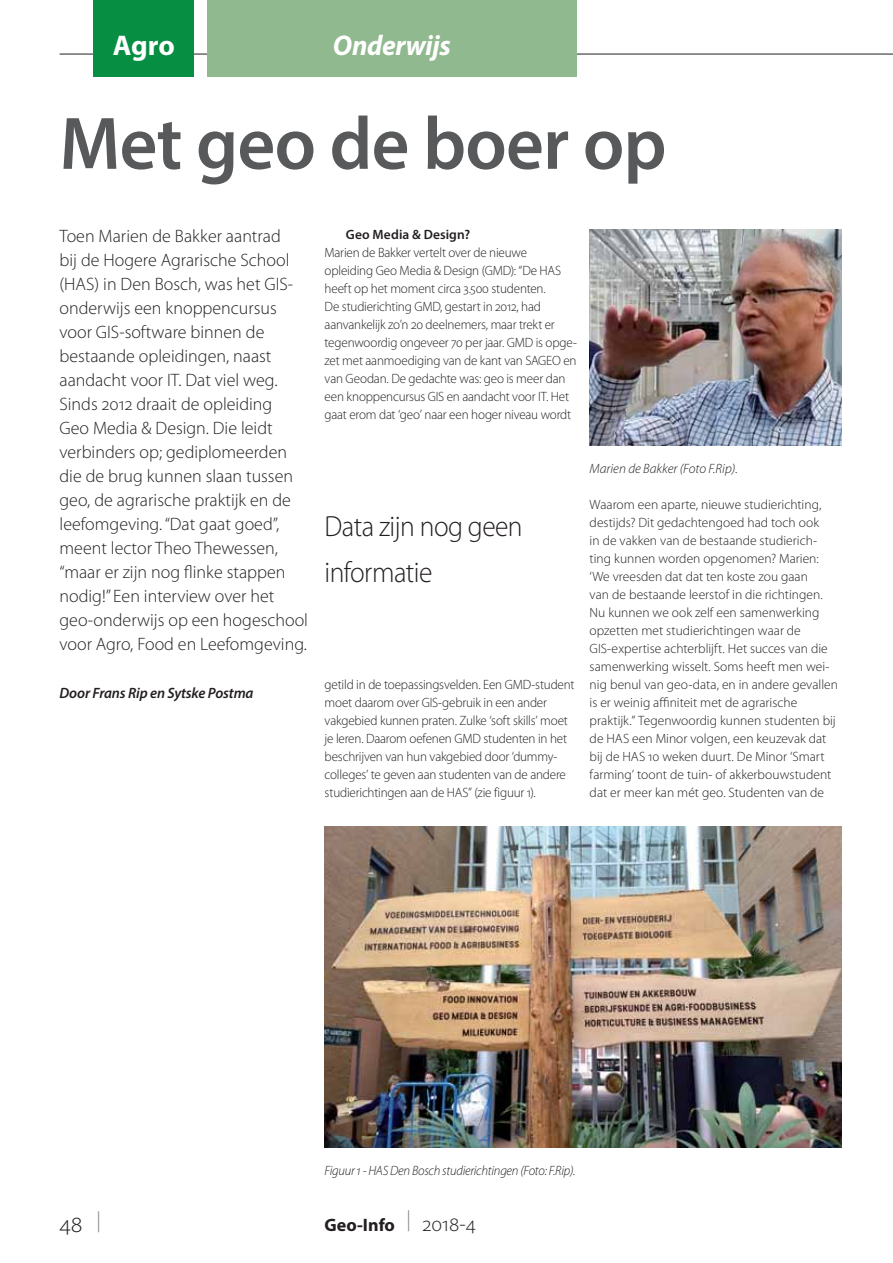
<style>
.page{position:relative;width:893px;height:1263px;background:#fff}
.page>*{position:absolute;margin:0;border:0;box-sizing:border-box;transform-origin:0 0}
.t1{font:600 75px "Myriad Pro";letter-spacing:-.01em;color:#58595b}
.t2{font:300 29.25px/46.5px "Myriad Pro";letter-spacing:-.02em;color:#231f20;scale:.94 1}
.t3{font:italic 700 28.5px "Myriad Pro";letter-spacing:-.01em;color:#fff;scale:.96 1}
.t4{font:700 28.5px "Myriad Pro";color:#fff}
.t5{font:300 24px "Myriad Pro";color:#231f20}
.t6{font:300 18px/24px "Myriad Pro";color:#231f20}
.t7{font:700 18px "Myriad Pro";color:#231f20}
.t8{font:italic 600 15px "Myriad Pro";letter-spacing:-.01em;color:#231f20}
.t9{font:300 13.5px/18px "Myriad Pro";letter-spacing:-.005em;color:#231f20}
.t10{font:italic 300 13.5px "Myriad Pro";letter-spacing:-.02em;color:#231f20;scale:.96 1}
.t11{font:italic 300 13.5px "Myriad Pro";color:#231f20}
.t12{font:600 13.5px "Myriad Pro";letter-spacing:.01em;color:#231f20}
.s1{font-weight:300;font-size:21px}
</style>
<div class="page">
<img style="left:590px;top:229px;width:252px;height:217px">
<img style="left:325px;top:826px;width:517px;height:322px">
<hr style="left:60px;top:54px;width:833px;height:1px;background:#231f20">
<div style="left:93px;top:0;width:101px;height:77px;background:#068e43"></div>
<div style="left:207px;top:0;width:370px;height:77px;background:#91b98f"></div>
<h3 class="t4" style="left:113px;top:35px;width:64px">Agro</h3>
<h3 class="t3" style="left:333px;top:35px;width:124px">Onderwijs</h3>
<h1 class="t1" style="left:60px;top:115px;width:608px">Met geo de boer op</h1>
<p class="t6" style="left:60px;top:226px;width:250px">Toen Marien de Bakker aantrad<br>bij de Hogere Agrarische School (HAS) in Den Bosch, was het GIS&shy;onderwijs een knoppencursus voor GIS-software binnen de bestaande opleidingen, naast aandacht voor IT. Dat viel weg.<br>Sinds 2012 draait de opleiding<br>Geo Media &amp; Design. Die leidt verbinders op; gediplomeerden die de brug kunnen slaan tussen geo, de agrarische praktijk en de leefomgeving. “Dat gaat goed”, meent lector Theo Thewessen, “maar er zijn nog flinke stappen nodig!” Een interview over het geo-onderwijs op een hogeschool voor Agro, Food en Leefomgeving.</p>
<p class="t8" style="left:60px;top:687px;width:196px">Door Frans Rip en Sytske Postma</p>
<p class="t12" style="left:346px;top:229px;width:126px">Geo Media &amp; Design?</p>
<p class="t9" style="left:325px;top:244px;width:254px">Marien de Bakker vertelt over de nieuwe opleiding Geo Media &amp; Design (GMD): “De HAS heeft op het moment circa 3.500 studenten.<br>De studierichting GMD, gestart in 2012, had aanvankelijk zo’n 20 deelnemers, maar trekt er tegenwoordig ongeveer 70 per jaar. GMD is opge&shy;zet met aanmoediging van de kant van SAGEO en van Geodan. De gedachte was: geo is meer dan een knoppencursus GIS en aandacht voor IT. Het gaat erom dat ‘geo’ naar een hoger niveau wordt</p>
<h2 class="t2" style="left:325px;top:506px;width:212px">Data zijn nog geen informatie</h2>
<p class="t9" style="left:325px;top:676px;width:251px">getild in de toepassingsvelden. Een GMD-student moet daarom over GIS-gebruik in een ander vakgebied kunnen praten. Zulke ‘soft skills’ moet je leren. Daarom oefenen GMD studenten in het beschrijven van hun vakgebied door ‘dummy&shy;colleges’ te geven aan studenten van de andere studierichtingen aan de HAS” (zie figuur 1).</p>
<p class="t11" style="left:590px;top:463px;width:150px">Marien de Bakker (Foto F.Rip).</p>
<p class="t9" style="left:590px;top:496px;width:250px">Waarom een aparte, nieuwe studierichting, destijds? Dit gedachtengoed had toch ook<br>in de vakken van de bestaande studierich&shy;ting kunnen worden opgenomen? Marien: ‘We vreesden dat dat ten koste zou gaan<br>van de bestaande leerstof in die richtingen.<br>Nu kunnen we ook zelf een samenwerking opzetten met studierichtingen waar de GIS-expertise achterblijft. Het succes van die samenwerking wisselt. Soms heeft men wei&shy;nig benul van geo-data, en in andere gevallen is er weinig affiniteit met de agrarische praktijk.” Tegenwoordig kunnen studenten bij de HAS een Minor volgen, een keuzevak dat bij de HAS 10 weken duurt. De Minor ‘Smart farming’ toont de tuin- of akkerbouwstudent dat er meer kan mét geo. Studenten van de</p>
<p class="t10" style="left:325px;top:1165px;width:263px">Figuur 1 - HAS Den Bosch studierichtingen (Foto: F.Rip).</p>
<h3 class="t5" style="left:60px;top:1215px;width:43px">48 <sup>|</sup></h3>
<h3 class="t7" style="left:325px;top:1218px;width:153px">Geo-Info <sup>|</sup> <span class="s1">2018-4</span></h3>
</div>
